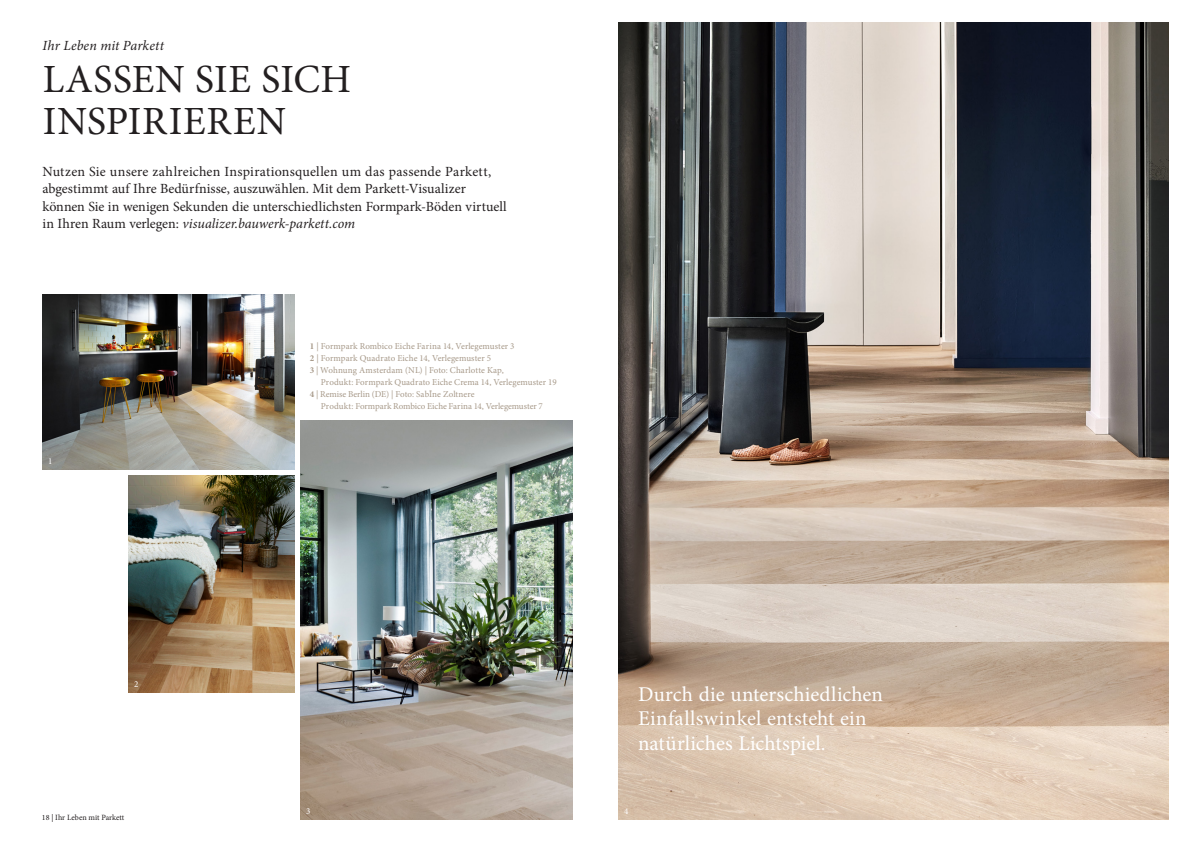
<style>
.page{position:relative;width:1191px;height:842px;background:#fff}
.page>*{position:absolute;margin:0;border:0;box-sizing:border-box;transform-origin:0 0}
.t1{font:40px/42px "Minion Pro";letter-spacing:.015em;color:#231f20}
.t2{font:21px/24.5px "Minion Pro";letter-spacing:.005em;color:#fff}
.t3{font:14px/17.5px "Minion Pro";letter-spacing:.005em;color:#231f20}
.t4{font:italic 14px "Minion Pro";letter-spacing:.005em;color:#231f20}
.t5{font:9px/12px "Minion Pro";color:#a79989}
.t6{font:9px "Minion Pro";color:#fff}
.t7{font:8px "Minion Pro";color:#231f20}
.s1{font-style:italic}
.s2{font-weight:700}
</style>
<div class="page">
<img style="left:618px;top:23px;width:550px;height:797px">
<img style="left:300px;top:421px;width:273px;height:399px">
<img style="left:129px;top:475px;width:166px;height:217px">
<img style="left:43px;top:295px;width:252px;height:175px">
<h3 class="t4" style="left:43px;top:35px;width:123px">Ihr Leben mit Parkett</h3>
<h1 class="t1" style="left:43px;top:58px;width:310px">LASSEN SIE SICH<br>INSPIRIEREN</h1>
<p class="t3" style="left:43px;top:162px;width:466px">Nutzen Sie unsere zahlreichen Inspirationsquellen um das passende Parkett, abgestimmt auf Ihre Bedürfnisse, auszuwählen. Mit dem Parkett-Visualizer können Sie in wenigen Sekunden die unterschiedlichsten Formpark-Böden virtuell in Ihren Raum verlegen: <span class="s1">visualizer.bauwerk-parkett.com</span></p>
<p class="t6" style="left:48px;top:455px;width:6px">1</p>
<p class="t5" style="left:310px;top:341px;width:206px"><span class="s2">1</span> | Formpark Rombico Eiche Farina 14, Verlegemuster 3<br><span class="s2">2</span> | Formpark Quadrato Eiche 14, Verlegemuster 5<br><span class="s2">3</span> | Wohnung Amsterdam (NL) | Foto: Charlotte Kap,</p>
<p class="t5" style="left:321px;top:377px;width:237px">Produkt: Formpark Quadrato Eiche Crema 14, Verlegemuster 19</p>
<p class="t5" style="left:310px;top:389px;width:166px"><span class="s2">4</span> | Remise Berlin (DE) | Foto: SabĪne Zoltnere</p>
<p class="t5" style="left:321px;top:401px;width:223px">Produkt: Formpark Rombico Eiche Farina 14, Verlegemuster 7</p>
<p class="t6" style="left:134px;top:678px;width:6px">2</p>
<p class="t7" style="left:42px;top:812px;width:84px">18 | Ihr Leben mit Parkett</p>
<p class="t6" style="left:306px;top:805px;width:6px">3</p>
<h2 class="t2" style="left:638px;top:682px;width:246px">Durch die unterschiedlichen<br>Einfallswinkel entsteht ein natürliches Lichtspiel.</h2>
<p class="t6" style="left:624px;top:805px;width:6px">4</p>
</div>
